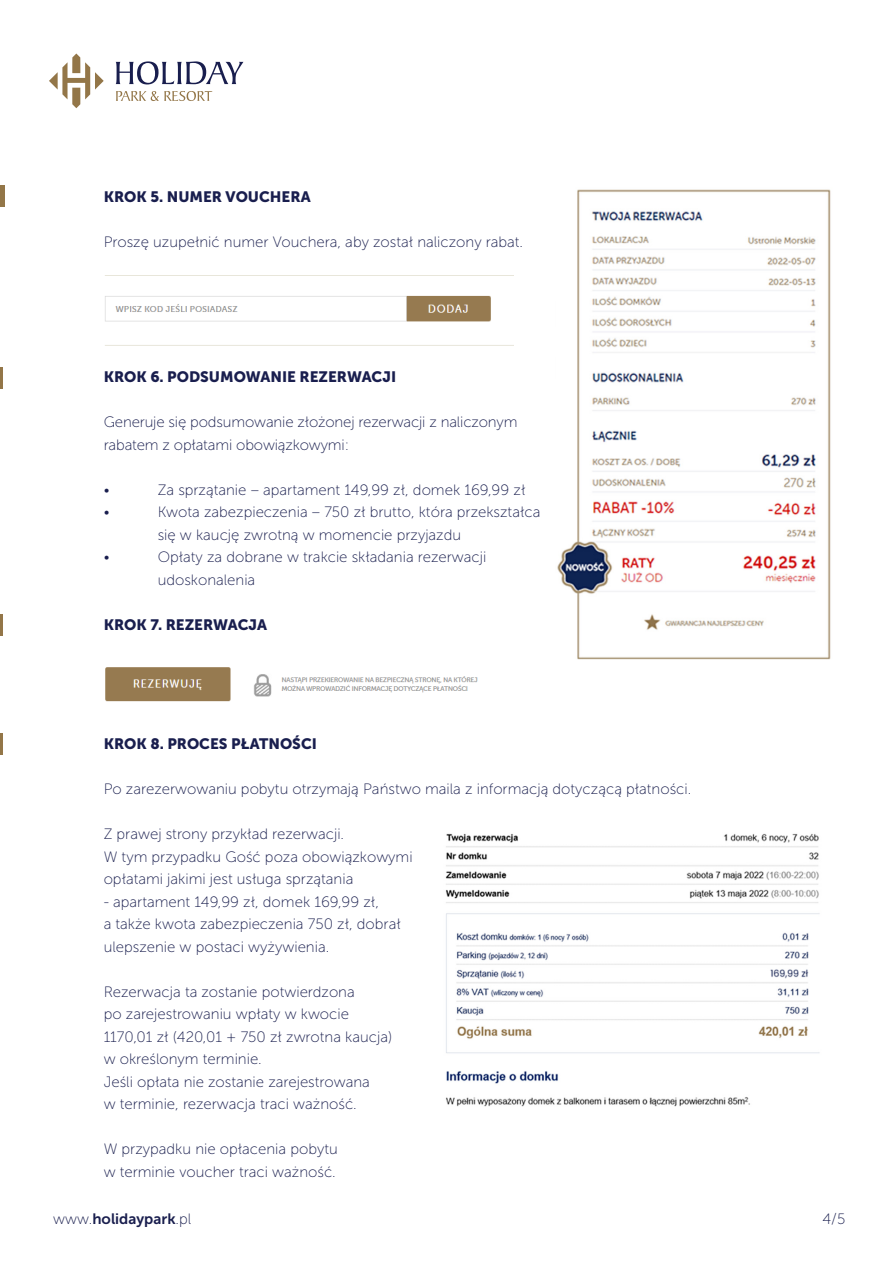
<style>
.page{position:relative;width:893px;height:1263px;background:#fff}
.page>*{position:absolute;margin:0;border:0;box-sizing:border-box;transform-origin:0 0}
.t1{font:15px/22.5px "Museo Sans 100";color:#191e4e}
.t2{font:15px "Museo Sans 900";color:#191e4e}
.t3{font:15px "Museo Sans 700";color:#191e4e}
.s1{font-family:"Museo Sans 100"}
</style>
<div class="page">
<svg style="left:116px;top:91px;width:96px;height:10px"></svg>
<svg style="left:116px;top:61px;width:127px;height:23px"></svg>
<svg style="left:49px;top:54px;width:55px;height:54px"></svg>
<div style="left:0;top:185px;width:5px;height:21px;background:#937648"></div>
<hr style="left:0;top:367px;width:3px;height:22px;background:#937648">
<hr style="left:0;top:614px;width:3px;height:21px;background:#937648">
<hr style="left:0;top:733px;width:3px;height:21px;background:#937648">
<img style="left:105px;top:275px;width:409px;height:71px">
<img style="left:105px;top:667px;width:373px;height:35px">
<img style="left:557px;top:189px;width:274px;height:471px">
<img style="left:445px;top:833px;width:375px;height:274px">
<p class="t2" style="left:104px;top:188px;width:208px">KROK 5. NUMER VOUCHERA</p>
<p class="t1" style="left:104px;top:231px;width:421px">Proszę uzupełnić numer Vouchera, aby został naliczony rabat.</p>
<p class="t2" style="left:104px;top:368px;width:294px">KROK 6. PODSUMOWANIE REZERWACJI</p>
<p class="t1" style="left:104px;top:411px;width:415px">Generuje się podsumowanie złożonej rezerwacji z naliczonym rabatem z opłatami obowiązkowymi:</p>
<p class="t1" style="left:104px;top:478px;width:7px">•</p>
<p class="t1" style="left:158px;top:478px;width:369px">Za sprzątanie – apartament 149,99 zł, domek 169,99 zł</p>
<p class="t1" style="left:104px;top:501px;width:7px">•</p>
<p class="t1" style="left:158px;top:501px;width:384px">Kwota zabezpieczenia – 750 zł brutto, która przekształca się w kaucję zwrotną w momencie przyjazdu</p>
<p class="t1" style="left:104px;top:546px;width:7px">•</p>
<p class="t1" style="left:158px;top:546px;width:330px">Opłaty za dobrane w trakcie składania rezerwacji udoskonalenia</p>
<p class="t2" style="left:104px;top:616px;width:165px">KROK 7. REZERWACJA</p>
<p class="t2" style="left:104px;top:735px;width:215px">KROK 8. PROCES PŁATNOŚCI</p>
<p class="t1" style="left:104px;top:778px;width:589px">Po zarezerwowaniu pobytu otrzymają Państwo maila z informacją dotyczącą płatności.</p>
<p class="t1" style="left:104px;top:823px;width:310px">Z prawej strony przykład rezerwacji.<br>W tym przypadku Gość poza obowiązkowymi opłatami jakimi jest usługa sprzątania</p>
<p class="t1" style="left:104px;top:891px;width:299px">- apartament 149,99 zł, domek 169,99 zł,<br>a także kwota zabezpieczenia 750 zł, dobrał ulepszenie w postaci wyżywienia.</p>
<p class="t1" style="left:104px;top:981px;width:290px">Rezerwacja ta zostanie potwierdzona<br>po zarejestrowaniu wpłaty w kwocie 1170,01 zł (420,01 + 750 zł zwrotna kaucja) w określonym terminie.<br>Jeśli opłata nie zostanie zarejestrowana<br>w terminie, rezerwacja traci ważność.</p>
<p class="t1" style="left:104px;top:1138px;width:236px">W przypadku nie opłacenia pobytu w terminie voucher traci ważność.</p>
<p class="t3" style="left:53px;top:1210px;width:139px"><span class="s1">www.</span>holidaypark<span class="s1">.pl</span></p>
<p class="t1" style="left:822px;top:1207px;width:24px">4/5</p>
</div>
